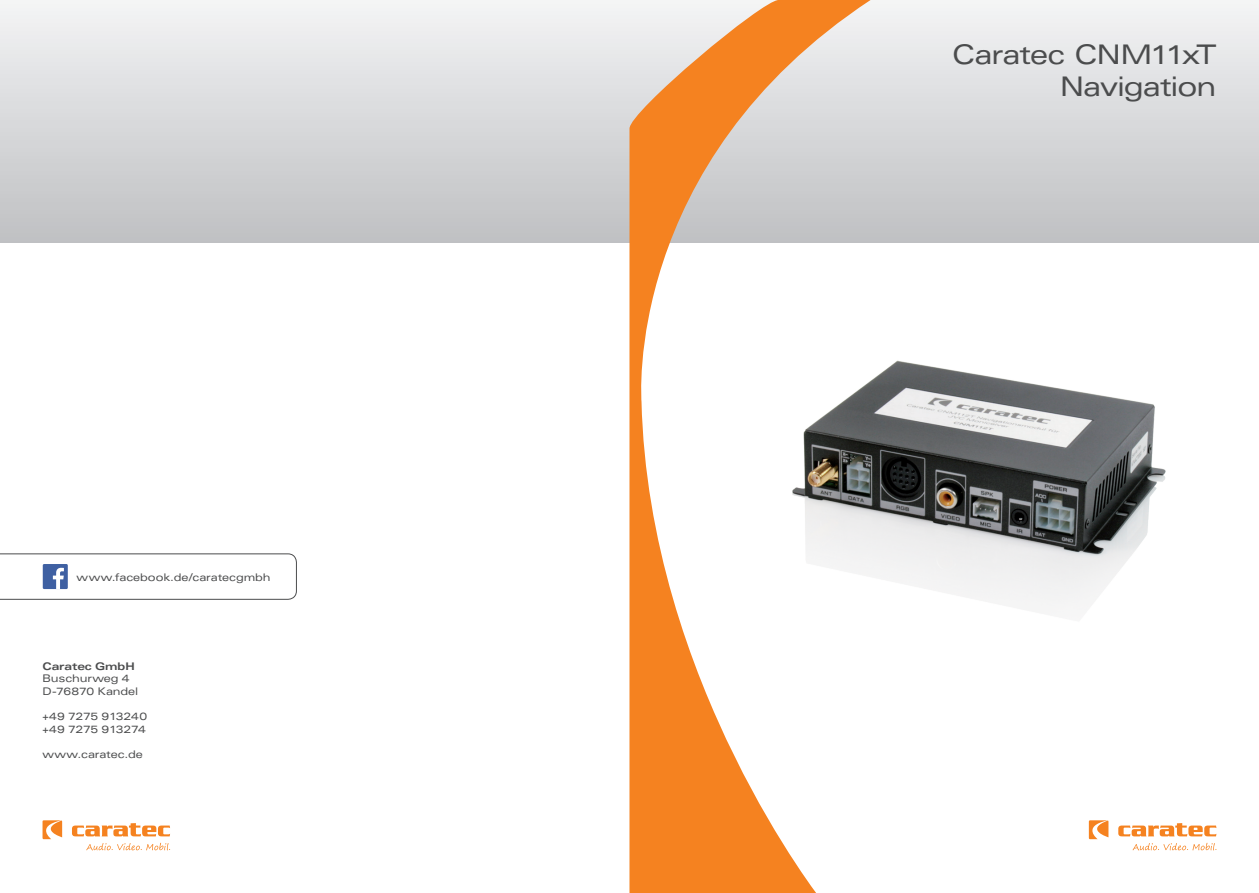
<style>
.page{position:relative;width:1259px;height:893px;background:#fff}
.page>*{position:absolute;margin:0;border:0;box-sizing:border-box;transform-origin:0 0}
.t1{font:expanded 27px/32.4px "Univers LT";letter-spacing:-.04em;color:#4b4c4d;text-align:right}
.t2{font:expanded 10.5px/12.6px "Univers LT";letter-spacing:-.01em;color:#4b4c4d}
.t3{font:700 expanded 10.5px "Univers LT";letter-spacing:-.015em;color:#4b4c4d}
</style>
<div class="page">
<div style="left:0;top:0;width:1259px;height:242px;background:linear-gradient(to bottom,#f3f4f5,#bfc0c3)"></div>
<svg style="left:629px;top:0;width:241px;height:893px"></svg>
<svg style="left:1089px;top:820px;width:19px;height:19px"></svg>
<svg style="left:1118px;top:823px;width:98px;height:13px"></svg>
<svg style="left:1132px;top:843px;width:84px;height:7px"></svg>
<svg style="left:43px;top:820px;width:19px;height:19px"></svg>
<svg style="left:72px;top:823px;width:98px;height:13px"></svg>
<svg style="left:86px;top:843px;width:84px;height:7px"></svg>
<svg style="left:0;top:554px;width:297px;height:45px"></svg>
<img style="left:748px;top:318px;width:418px;height:312px">
<p class="t2" style="left:77px;top:571px;width:195px">www.facebook.de/caratecgmbh</p>
<p class="t3" style="left:43px;top:660px;width:94px">Caratec GmbH</p>
<p class="t2" style="left:43px;top:672px;width:97px">Buschurweg 4<br>D-76870 Kandel</p>
<p class="t2" style="left:43px;top:710px;width:106px">+49 7275 913240 +49 7275 913274</p>
<p class="t2" style="left:43px;top:748px;width:102px">www.caratec.de</p>
<h1 class="t1" style="left:951px;top:38px;width:267px">Caratec CNM11xT<br>Navigation</h1>
</div>
